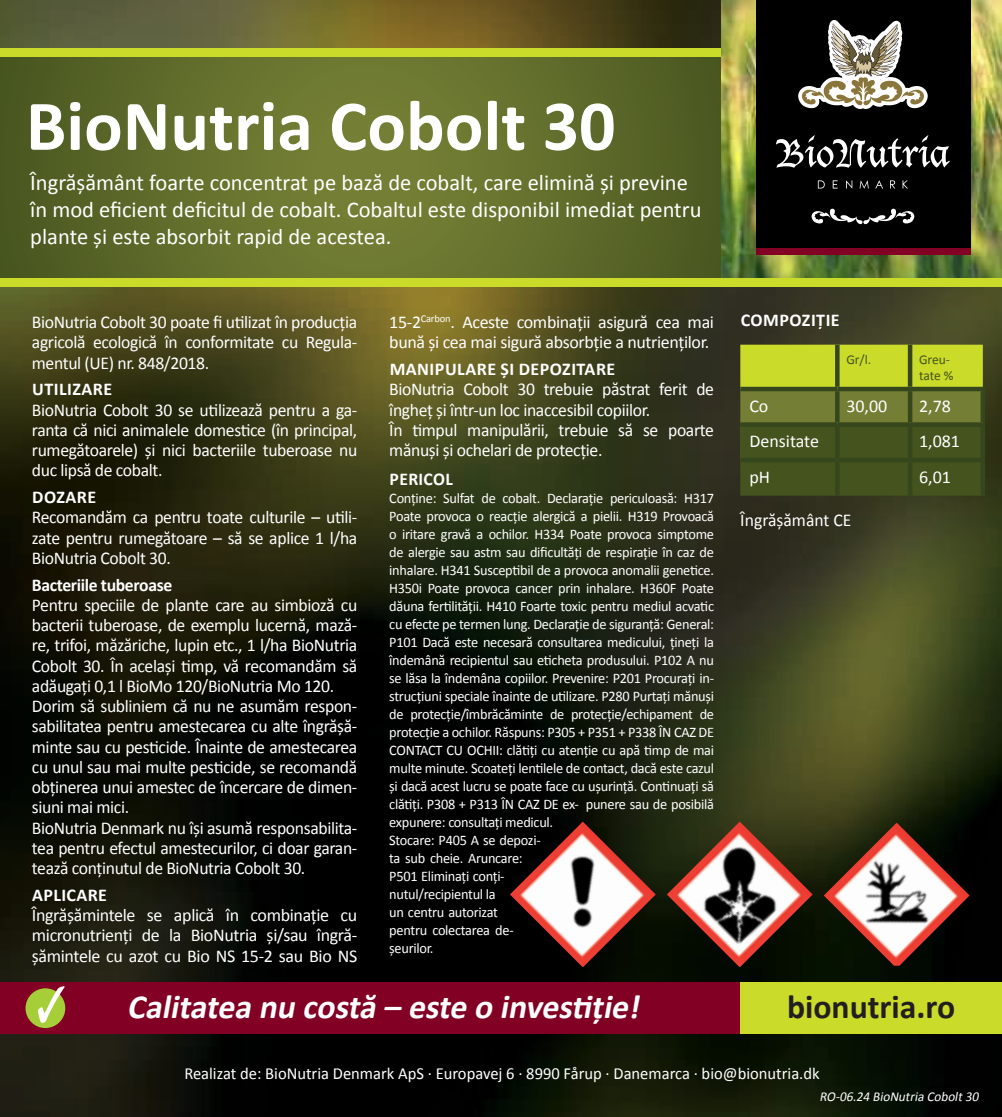
<style>
.page{position:relative;width:1002px;height:1117px;background:#fff}
.page>*{position:absolute;margin:0;border:0;box-sizing:border-box;transform-origin:0 0}
.t1{font:700 72px "Calibri";color:#fff}
.t2{font:italic 700 33.75px "Calibri";color:#fff}
.t3{font:700 33.75px "Calibri";color:#231f20}
.t4{font:22.5px/27px "Calibri";color:#fff}
.t5{font:18px/20.2px "Calibri";letter-spacing:-.02em;color:#fff;text-align:justify}
.t6{font:700 18px "Calibri";letter-spacing:.02em;color:#fff}
.t7{font:18px "Calibri";color:#fff}
.t8{font:700 18px "Calibri";letter-spacing:-.02em;color:#fff}
.t9{font:16.88px "Calibri";color:#fff}
.t10{font:14.62px/18px "Calibri";letter-spacing:-.02em;color:#fff}
.t11{font:italic 13.5px "Calibri";color:#fff}
.t12{font:13.5px/16.2px "Calibri";letter-spacing:-.01em;color:#45531e}
</style>
<div class="page">
<img style="left:0;top:0;width:1001px;height:1116px">
<svg style="left:0;top:57px;width:721px;height:220px;background:#606c2b"></svg>
<div style="left:0;top:48px;width:1001px;height:9px;background:#cbdb2a"></div>
<img style="left:721px;top:0;width:280px;height:277px">
<div style="left:0;top:277px;width:1001px;height:9px;background:#cbdb2a"></div>
<div style="left:0;top:982px;width:740px;height:51px;background:#820024"></div>
<div style="left:26px;top:988px;width:39px;height:39px;background:#a6ce39;border-radius:50%"></div>
<svg style="left:38px;top:986px;width:27px;height:36px"></svg>
<div style="left:740px;top:982px;width:261px;height:51px;background:#cbdb2a"></div>
<svg style="left:740px;top:344px;width:242px;height:151px;background:#778526"></svg>
<hr style="left:835px;top:344px;width:4px;height:42px;background:#36461d">
<div style="left:907px;top:344px;width:5px;height:42px;background:#36461d"></div>
<div style="left:740px;top:386px;width:97px;height:5px;background:#36461d"></div>
<div style="left:837px;top:386px;width:72px;height:5px;background:#36461d"></div>
<hr style="left:835px;top:391px;width:4px;height:31px;background:#36461d">
<div style="left:909px;top:386px;width:75px;height:5px;background:#36461d"></div>
<div style="left:907px;top:391px;width:5px;height:31px;background:#36461d"></div>
<svg style="left:980px;top:391px;width:4px;height:31px"></svg>
<div style="left:740px;top:422px;width:97px;height:5px;background:#36461d"></div>
<div style="left:837px;top:422px;width:72px;height:5px;background:#36461d"></div>
<hr style="left:835px;top:427px;width:4px;height:31px;background:#36461d">
<div style="left:909px;top:422px;width:75px;height:5px;background:#36461d"></div>
<div style="left:907px;top:427px;width:5px;height:31px;background:#36461d"></div>
<hr style="left:980px;top:427px;width:4px;height:31px;background:#36461d">
<hr style="left:740px;top:458px;width:97px;height:4px;background:#36461d">
<hr style="left:837px;top:458px;width:72px;height:4px;background:#36461d">
<hr style="left:835px;top:462px;width:4px;height:33px;background:#36461d">
<hr style="left:909px;top:458px;width:75px;height:4px;background:#36461d">
<div style="left:907px;top:462px;width:5px;height:33px;background:#36461d"></div>
<hr style="left:980px;top:462px;width:4px;height:33px;background:#36461d">
<div style="left:755px;top:0;width:215px;height:250px;background:#000"></div>
<svg style="left:798px;top:20px;width:129px;height:89px"></svg>
<svg style="left:811px;top:208px;width:103px;height:16px"></svg>
<svg style="left:817px;top:180px;width:7px;height:8px"></svg>
<svg style="left:846px;top:180px;width:6px;height:8px"></svg>
<svg style="left:859px;top:180px;width:9px;height:8px"></svg>
<svg style="left:875px;top:180px;width:8px;height:8px"></svg>
<svg style="left:890px;top:180px;width:5px;height:8px"></svg>
<svg style="left:902px;top:180px;width:5px;height:8px"></svg>
<div style="left:755px;top:248px;width:215px;height:7px;background:#820024"></div>
<svg style="left:776px;top:135px;width:173px;height:33px"></svg>
<svg style="left:832px;top:180px;width:5px;height:8px"></svg>
<img style="left:823px;top:822px;width:146px;height:143px">
<img style="left:666px;top:821px;width:146px;height:146px">
<img style="left:510px;top:821px;width:145px;height:146px">
<h1 class="t1" style="left:26px;top:75px;width:591px">BioNutria Cobolt 30</h1>
<p class="t4" style="left:30px;top:168px;width:672px">Îngrășământ foarte concentrat pe bază de cobalt, care elimină și previne în mod eficient deficitul de cobalt. Cobaltul este disponibil imediat pentru plante și este absorbit rapid de acestea.</p>
<p class="t5" style="left:32px;top:311px;width:327px">BioNutria Cobolt 30 poate fi utilizat în producția agricolă ecologică în conformitate cu Regula&shy;mentul (UE) nr. 848/2018.</p>
<p class="t6" style="left:32px;top:376px;width:82px">UTILIZARE</p>
<p class="t5" style="left:32px;top:399px;width:327px">BioNutria Cobolt 30 se utilizează pentru a ga&shy;ranta că nici animalele domestice (în principal, rumegătoarele) și nici bacteriile tuberoase nu duc lipsă de cobalt.</p>
<p class="t6" style="left:32px;top:484px;width:65px">DOZARE</p>
<p class="t5" style="left:32px;top:506px;width:327px">Recomandăm ca pentru toate culturile – utili&shy;zate pentru rumegătoare – să se aplice 1 l/ha BioNutria Cobolt 30.</p>
<p class="t8" style="left:32px;top:571px;width:142px">Bacteriile tuberoase</p>
<p class="t5" style="left:32px;top:594px;width:327px;text-align:left">Pentru speciile de plante care au simbioză cu bacterii tuberoase, de exemplu lucernă, mază&shy;re, trifoi, măzăriche, lupin etc., 1 l/ha BioNutria Cobolt 30. În același timp, vă recomandăm să adăugați 0,1 l BioMo 120/BioNutria Mo 120.<br>Dorim să subliniem că nu ne asumăm respon&shy;sabilitatea pentru amestecarea cu alte îngrășă&shy;minte sau cu pesticide. Înainte de amestecarea cu unul sau mai multe pesticide, se recomandă obținerea unui amestec de încercare de dimen&shy;siuni mai mici.<br>BioNutria Denmark nu își asumă responsabilita&shy;tea pentru efectul amestecurilor, ci doar garan&shy;tează conținutul de BioNutria Cobolt 30.</p>
<p class="t6" style="left:32px;top:881px;width:76px">APLICARE</p>
<p class="t5" style="left:32px;top:904px;width:327px">Îngrășămintele se aplică în combinație cu micronutrienți de la BioNutria și/sau îngră&shy;șămintele cu azot cu Bio NS 15-2 sau Bio NS</p>
<p class="t5" style="left:389px;top:311px;width:326px">15-2<sup>Carbon</sup>. Aceste combinații asigură cea mai bună și cea mai sigură absorbție a nutrienților.</p>
<p class="t6" style="left:389px;top:356px;width:227px">MANIPULARE ȘI DEPOZITARE</p>
<p class="t5" style="left:389px;top:378px;width:326px;text-align:left">BioNutria Cobolt 30 trebuie păstrat ferit de îngheț și într-un loc inaccesibil copiilor.<br>În timpul manipulării, trebuie să se poarte mănuși și ochelari de protecție.</p>
<p class="t6" style="left:389px;top:466px;width:65px">PERICOL</p>
<p class="t10" style="left:389px;top:488px;width:326px">Conține: Sulfat de cobalt. Declarație periculoasă: H317<br>Poate provoca o reacție alergică a pielii. H319 Provoacă o iritare gravă a ochilor. H334 Poate provoca simptome de alergie sau astm sau dificultăți de respirație în caz de inhalare. H341 Susceptibil de a provoca anomalii genetice.<br>H350i Poate provoca cancer prin inhalare. H360F Poate dăuna fertilităţii. H410 Foarte toxic pentru mediul acvatic cu efecte pe termen lung. Declarație de siguranță: General:<br>P101 Dacă este necesară consultarea medicului, țineți la îndemână recipientul sau eticheta produsului. P102 A nu se lăsa la îndemâna copiilor. Prevenire: P201 Procurați in&shy;strucțiuni speciale înainte de utilizare. P280 Purtaţi mănuşi de protecţie/îmbrăcăminte de protecție/echipament de protecţie a ochilor. Răspuns: P305 + P351 + P338 ÎN CAZ DE CONTACT CU OCHII: clătiţi cu atenţie cu apă timp de mai multe minute. Scoateţi lentilele de contact, dacă este cazul şi dacă acest lucru se poate face cu uşurinţă. Continuaţi să clătiţi. P308 + P313 ÎN CAZ DE ex- punere sau de posibilă expunere: consultați medicul.<br>Stocare: P405 A se depozi-<br>ta sub cheie. Aruncare:<br>P501 Eliminaţi conţi-<br>nutul/recipientul la<br>un centru autorizat<br>pentru colectarea de-<br>şeurilor.</p>
<h2 class="t2" style="left:127px;top:982px;width:521px">Calitatea nu costă – este o investiție!</h2>
<p class="t6" style="left:740px;top:307px;width:101px">COMPOZIȚIE</p>
<p class="t12" style="left:846px;top:351px;width:26px">Gr/l.</p>
<p class="t12" style="left:918px;top:351px;width:36px">Greu&shy;tate %</p>
<p class="t5" style="left:749px;top:395px;width:21px">Co</p>
<p class="t5" style="left:846px;top:395px;width:43px">30,00</p>
<p class="t5" style="left:918px;top:395px;width:33px">2,78</p>
<p class="t7" style="left:749px;top:428px;width:71px">Densitate</p>
<p class="t5" style="left:918px;top:430px;width:43px">1,081</p>
<p class="t5" style="left:749px;top:466px;width:22px">pH</p>
<p class="t5" style="left:918px;top:466px;width:33px">6,01</p>
<p class="t7" style="left:740px;top:507px;width:113px">Îngrășământ CE</p>
<h2 class="t3" style="left:787px;top:982px;width:170px">bionutria.ro</h2>
<p class="t9" style="left:184px;top:1060px;width:636px">Realizat de: BioNutria Denmark ApS · Europavej 6 · 8990 Fårup · Danemarca · bio@bionutria.dk</p>
<p class="t11" style="left:819px;top:1086px;width:164px">RO-06.24 BioNutria Cobolt30</p>
</div>
